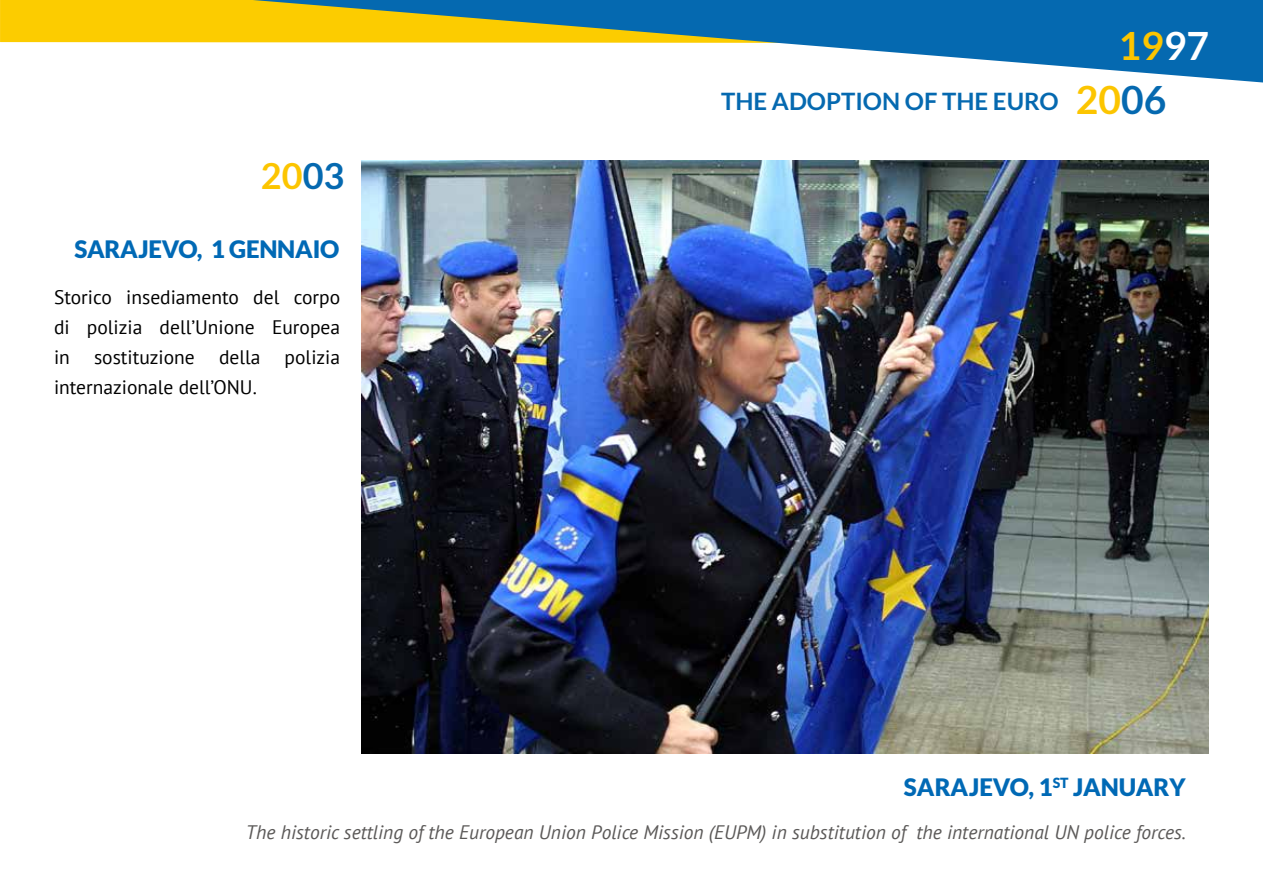
<style>
.page{position:relative;width:1263px;height:893px;background:#fff}
.page>*{position:absolute;margin:0;border:0;box-sizing:border-box;transform-origin:0 0}
.t1{font:700 39px "Lato";color:#fcc500}
.t2{font:700 36px "Lato";color:#fcc500}
.t3{font:900 24px "Lato";letter-spacing:-.01em;color:#0069b5}
.t4{font:700 24px "Lato";color:#0569b0}
.t5{font:19.5px/30px "PT Sans";color:#000;text-align:justify}
.t6{font:italic 19.5px "PT Sans";color:#5b5958}
.s1{color:#0569b0}
.s2{color:#fff}
.s3{font-size:39px;color:#fcc500}
.s4{font-size:39px}
</style>
<div class="page">
<img style="left:361px;top:160px;width:848px;height:594px">
<div style="left:0;top:0;width:253px;height:43px;background:#fccc00"></div>
<svg style="left:253px;top:0;width:1010px;height:83px"></svg>
<h2 class="t2" style="left:261px;top:155px;width:85px">20<span class="s1">03</span></h2>
<p class="t3" style="left:74px;top:235px;width:266px">SARAJEVO, 1 GENNAIO</p>
<p class="t5" style="left:54px;top:282px;width:288px">Storico insediamento del corpo di polizia dell’Unione Europea in sostituzione della polizia internazionale dell’ONU.</p>
<h1 class="t1" style="left:1118px;top:24px;width:92px">19<span class="s2">97</span></h1>
<p class="t4" style="left:721px;top:87px;width:447px">THE ADOPTION OF THE EURO <span class="s3">20</span><span class="s4">06</span></p>
<p class="t3" style="left:904px;top:773px;width:283px">SARAJEVO, 1<sup>ST</sup> JANUARY</p>
<p class="t6" style="left:246px;top:819px;width:942px">The historic settling of the European Union Police Mission (EUPM) in substitution of the international UN police forces.</p>
</div>
